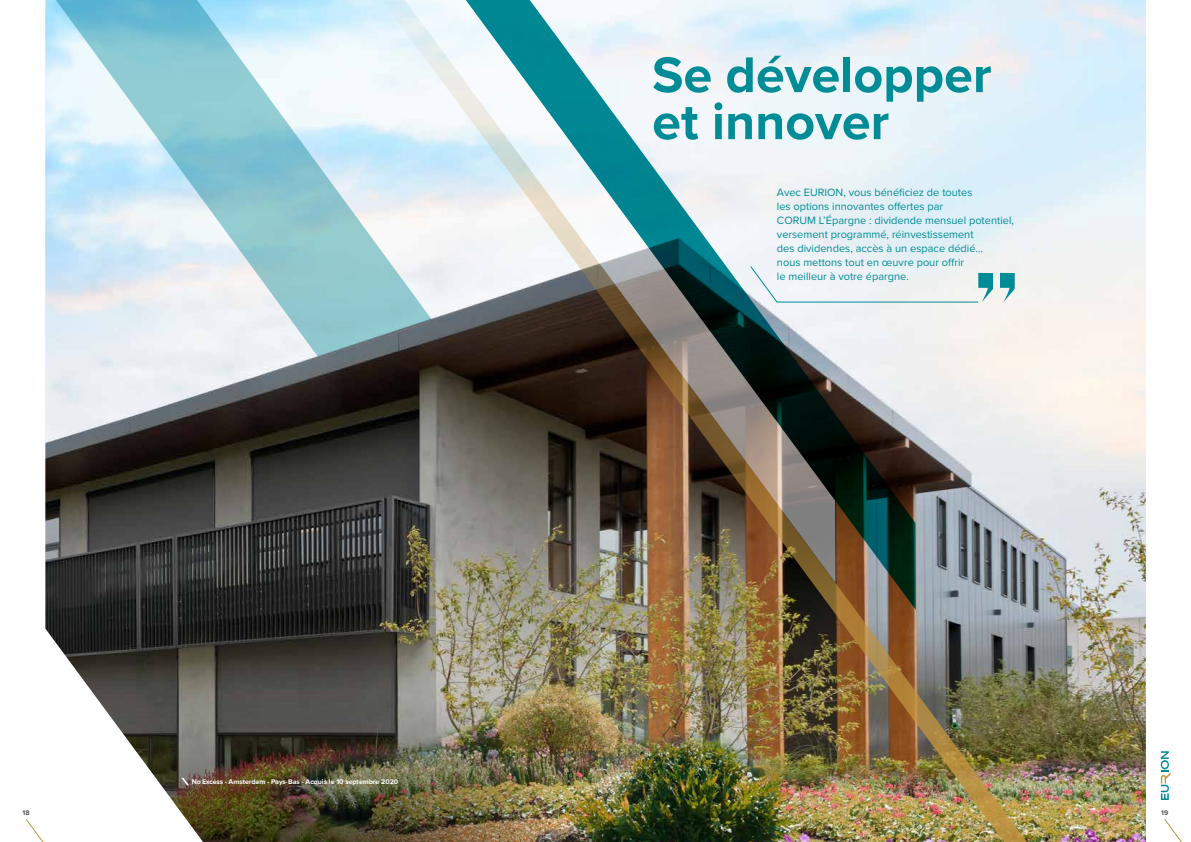
<style>
.page{position:relative;width:1191px;height:842px;background:#fff}
.page>*{position:absolute;margin:0;border:0;box-sizing:border-box;transform-origin:0 0}
.t1{font:700 52px/47px "Proxima Nova";color:#008c96}
.t2{font:11px/14px "Proxima Nova";color:#008c96}
.t3{font:700 7px "Proxima Nova";color:#fff}
.t4{font:700 7px "Proxima Nova";color:#575756}
</style>
<div class="page">
<svg style="left:1164px;top:819px;width:18px;height:23px"></svg>
<svg style="left:26px;top:819px;width:18px;height:23px"></svg>
<svg style="left:1160px;top:751px;width:10px;height:49px"></svg>
<img style="left:45px;top:357px;width:326px;height:335px">
<img style="left:92px;top:692px;width:279px;height:150px">
<img style="left:1091px;top:0;width:54px;height:842px">
<img style="left:371px;top:0;width:720px;height:842px">
<svg style="left:45px;top:0;width:387px;height:357px"></svg>
<svg style="left:1000px;top:273px;width:14px;height:29px"></svg>
<svg style="left:750px;top:266px;width:243px;height:37px"></svg>
<svg style="left:181px;top:778px;width:8px;height:7px"></svg>
<h1 class="t1" style="left:652px;top:50px;width:341px">Se développer et innover</h1>
<p class="t3" style="left:192px;top:776px;width:208px">No Excess - Amsterdam - Pays-Bas - Acquis le 10 septembre 2020</p>
<p class="t2" style="left:777px;top:185px;width:238px">Avec EURION, vous bénéficiez de toutes<br>les options innovantes offertes par<br>CORUM L’Épargne : dividende mensuel potentiel, versement programmé, réinvestissement<br>des dividendes, accès à un espace dédié…<br>nous mettons tout en œuvre pour offrir<br>le meilleur à votre épargne.</p>
<p class="t4" style="left:23px;top:808px;width:9px">18</p>
<p class="t4" style="left:1161px;top:808px;width:9px">19</p>
</div>
